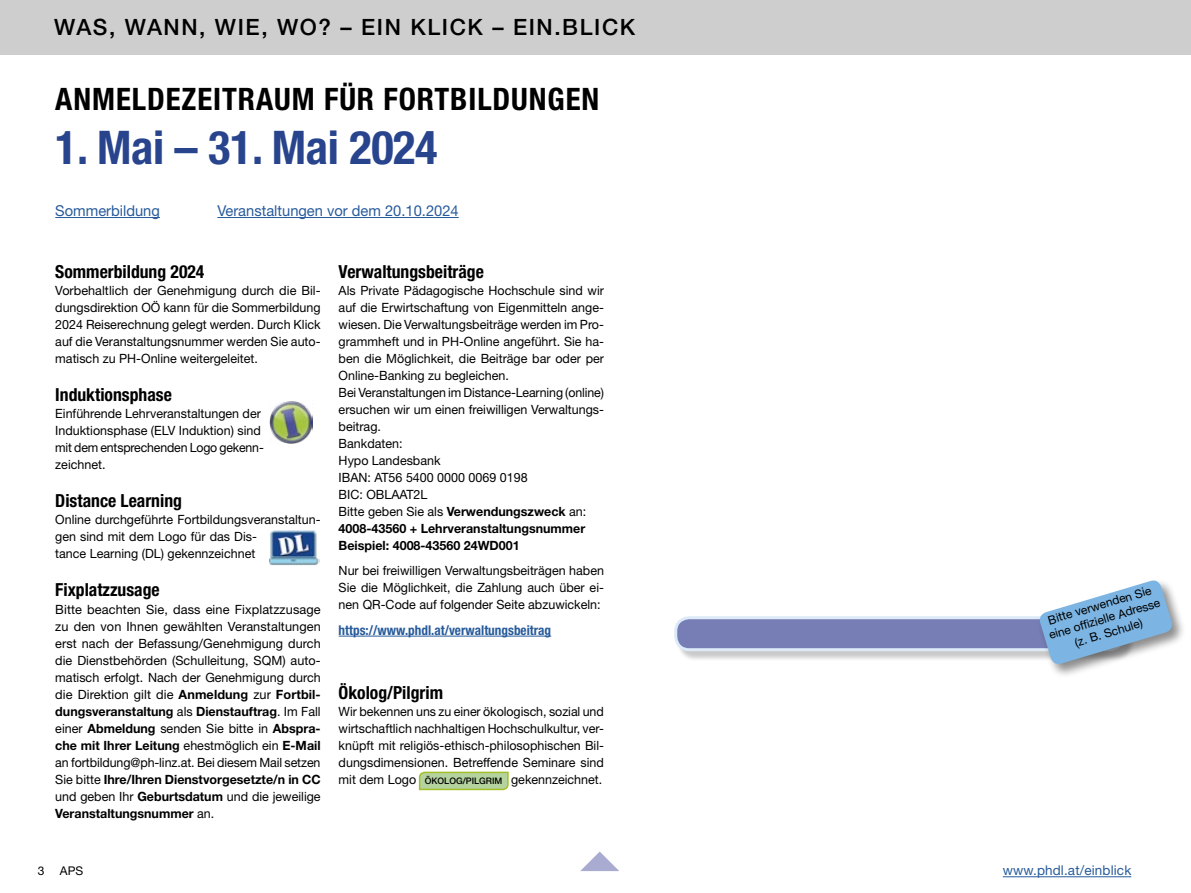
<style>
.page{position:relative;width:1191px;height:893px;background:#fff}
.page>*{position:absolute;margin:0;border:0;box-sizing:border-box;transform-origin:0 0}
.t1{font:700 condensed 46.5px "Helvetica Neue LT Std";letter-spacing:-.01em;color:#28448d}
.t2{font:700 condensed 30.9px "Helvetica Neue LT Std";letter-spacing:.03em;color:#000}
.t3{font:500 22.5px "Helvetica Neue LT Std";letter-spacing:.07em;color:#000}
.t4{font:700 condensed 18px "Helvetica Neue LT Std";color:#000}
.t5{font:15px "Helvetica Neue LT Std";color:#275b9b}
.t6{font:700 condensed 13.5px "Helvetica Neue LT Std";color:#275b9b}
.t7{font:13.5px "Helvetica Neue LT Std";letter-spacing:.01em;color:#275b9b}
.t8{font:12.75px/17px "Helvetica Neue LT Std";color:#000;text-align:justify}
.t9{font:12px/14.4px "Helvetica Neue LT Std";color:#000;text-align:center}
.s1{font-weight:700}
.s2{font-weight:500;font-size:9px}
</style>
<div class="page">
<div style="left:0;top:0;width:1191px;height:55px;background:#cecece"></div>
<div style="left:676px;top:619px;width:458px;height:42px;background:#000;opacity:.21"></div>
<div style="left:675px;top:618px;width:447px;height:32px;background:#777eb5;border-radius:14px"></div>
<div style="left:674px;top:616px;width:450px;height:35px;border:3px solid #ddeaf8;border-radius:14px"></div>
<div style="left:1037px;top:578px;width:149px;height:100px;background:#000;opacity:.45"></div>
<svg style="left:1037px;top:578px;width:137px;height:88px"></svg>
<hr style="left:339px;top:636px;width:212px;height:1px;background:#275b9b">
<img style="left:269px;top:401px;width:44px;height:43px">
<img style="left:270px;top:531px;width:50px;height:35px">
<svg style="left:418px;top:771px;width:91px;height:20px;background:#b8d393"></svg>
<hr style="left:55px;top:217px;width:105px;height:1px;background:#275b9b">
<hr style="left:217px;top:217px;width:242px;height:1px;background:#275b9b">
<hr style="left:1002px;top:876px;width:129px;height:1px;background:#275b9b">
<svg style="left:580px;top:851px;width:39px;height:20px"></svg>
<h3 class="t3" style="left:60px;top:10px;width:154px">WIR FÜR SIE</h3>
<h3 class="t3" style="left:54px;top:13px;width:582px">WAS, WANN, WIE, WO? – EIN KLICK – EIN.BLICK</h3>
<h2 class="t2" style="left:55px;top:80px;width:545px">ANMELDEZEITRAUM FÜR FORTBILDUNGEN</h2>
<h1 class="t1" style="left:55px;top:119px;width:384px">1. Mai – 31. Mai 2024</h1>
<p class="t5" style="left:55px;top:202px;width:106px">Sommerbildung</p>
<p class="t5" style="left:217px;top:202px;width:243px">Veranstaltungen vor dem 20.10.2024</p>
<h3 class="t4" style="left:55px;top:260px;width:151px">Sommerbildung 2024</h3>
<p class="t8" style="left:55px;top:281px;width:267px">Vorbehaltlich der Genehmigung durch die Bil&shy;dungsdirektion OÖ kann für die Sommerbildung 2024 Reiserechnung gelegt werden. Durch Klick auf die Veranstaltungsnummer werden Sie auto&shy;matisch zu PH-Online weitergeleitet.</p>
<h3 class="t4" style="left:55px;top:384px;width:118px">Induktionsphase</h3>
<p class="t8" style="left:55px;top:405px;width:210px;text-align:left">Einführende Lehrveranstaltungen der<br>Induktionsphase (ELV Induktion) sind mit dem entsprechenden Logo gekenn&shy;zeichnet.</p>
<h3 class="t4" style="left:55px;top:490px;width:128px">Distance Learning</h3>
<p class="t8" style="left:55px;top:511px;width:267px;text-align:left">Online durchgeführte Fortbildungsveranstaltun&shy;gen sind mit dem Logo für das Dis-<br>tance Learning (DL) gekennzeichnet</p>
<h3 class="t4" style="left:55px;top:579px;width:106px">Fixplatzzusage</h3>
<p class="t8" style="left:55px;top:600px;width:267px">Bitte beachten Sie, dass eine Fixplatzzusage zu den von Ihnen gewählten Veranstaltungen erst nach der Befassung/Genehmigung durch die Dienstbehörden (Schulleitung, SQM) auto&shy;matisch erfolgt. Nach der Genehmigung durch die Direktion gilt die <span class="s1">Anmeldung</span> zur <span class="s1">Fortbil&shy;dungsveranstaltung</span> als <span class="s1">Dienstauftrag</span>. Im Fall einer <span class="s1">Abmeldung</span> senden Sie bitte in <span class="s1">Abspra&shy;che mit Ihrer Leitung</span> ehestmöglich ein <span class="s1">E-Mail </span>an fortbildung@ph-linz.at. Bei diesem Mail setzen Sie bitte <span class="s1">Ihre/Ihren Dienstvorgesetzte/n in CC </span>und geben Ihr <span class="s1">Geburtsdatum</span> und die jeweilige <span class="s1">Veranstaltungsnummer</span> an.</p>
<h3 class="t4" style="left:339px;top:260px;width:147px">Verwaltungsbeiträge</h3>
<p class="t8" style="left:339px;top:281px;width:267px;text-align:left">Als Private Pädagogische Hochschule sind wir auf die Erwirtschaftung von Eigenmitteln ange&shy;wiesen. Die Verwaltungsbeiträge werden im Pro&shy;grammheft und in PH-Online angeführt. Sie ha&shy;ben die Möglichkeit, die Beiträge bar oder per Online-Banking zu begleichen.<br>Bei Veranstaltungen im Distance-Learning (online) ersuchen wir um einen freiwilligen Verwaltungs&shy;beitrag.<br>Bankdaten:<br>Hypo Landesbank<br>IBAN: AT56 5400 0000 0069 0198<br>BIC: OBLAAT2L<br>Bitte geben Sie als <span class="s1">Verwendungszweck</span> an:<br><span class="s1">4008-43560 + Lehrveranstaltungsnummer Beispiel: 4008-43560 24WD001</span></p>
<p class="t8" style="left:339px;top:562px;width:267px">Nur bei freiwilligen Verwaltungsbeiträgen haben Sie die Möglichkeit, die Zahlung auch über ei&shy;nen QR-Code auf folgender Seite abzuwickeln:</p>
<p class="t6" style="left:339px;top:622px;width:214px">https://www.phdl.at/verwaltungsbeitrag</p>
<h3 class="t4" style="left:339px;top:681px;width:106px">Ökolog/Pilgrim</h3>
<p class="t8" style="left:339px;top:702px;width:267px">Wir bekennen uns zu einer ökologisch, sozial und wirtschaftlich nachhaltigen Hochschulkultur, ver&shy;knüpft mit religiös-ethisch-philosophischen Bil&shy;dungsdimensionen. Betreffende Seminare sind mit dem Logo <span class="s2">ÖKOLOG/PILGRIM</span> gekennzeichnet.</p>
<p class="t9" style="left:1042px;top:615px;width:117px;rotate:-17deg">Bitte verwenden Sie eine offi zielle Adresse (z. B. Schule)</p>
<p class="t9" style="left:38px;top:863px;width:8px">3</p>
<p class="t9" style="left:60px;top:863px;width:25px">APS</p>
<p class="t7" style="left:1002px;top:862px;width:130px">www.phdl.at/einblick</p>
</div>
